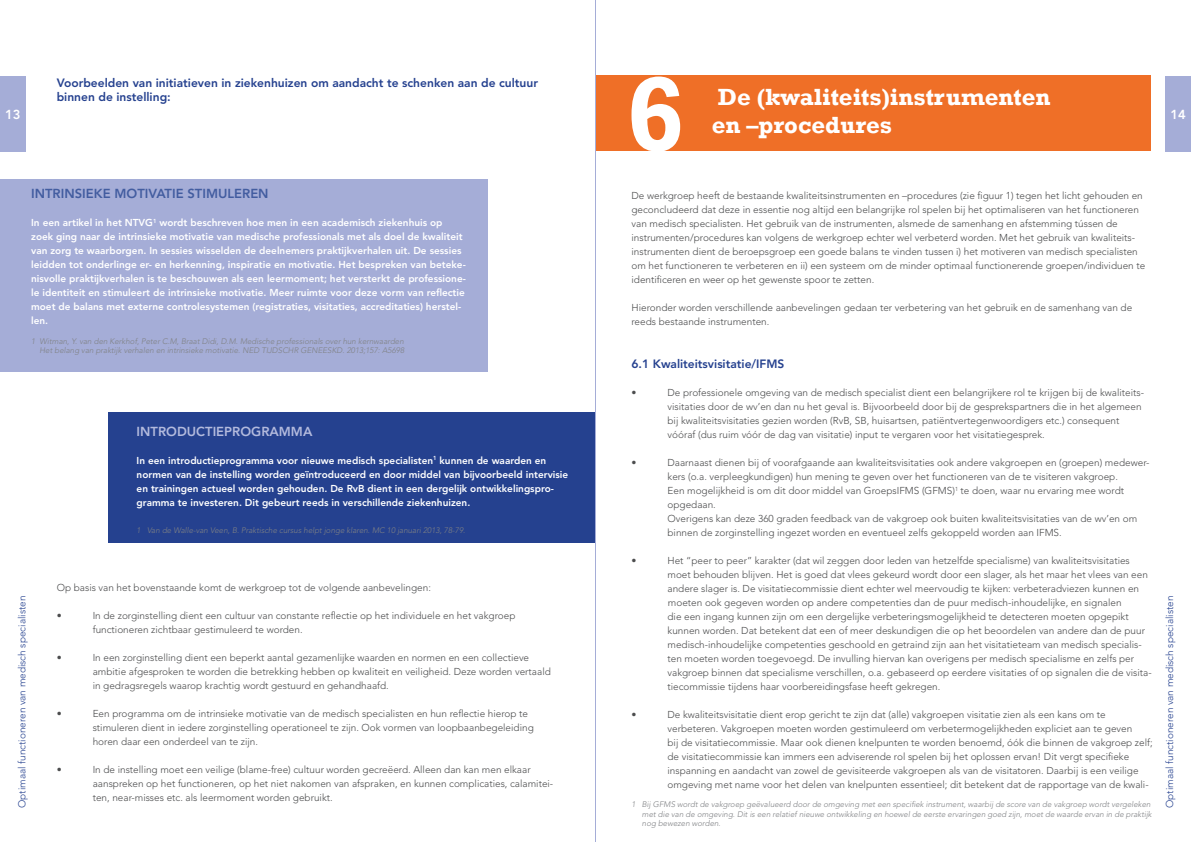
<style>
.page{position:relative;width:1191px;height:842px;background:#fff}
.page>*{position:absolute;margin:0;border:0;box-sizing:border-box;transform-origin:0 0}
.t1{font:700 24px/28.8px "Rockwell";color:#fff}
.t2{font:800 13px "Avenir LT Std";color:#435da0}
.t3{font:800 13px "Avenir LT Std";color:#b3badd}
.t4{font:800 13px "Avenir LT Std";color:#fff}
.t5{font:800 12px/14.4px "Avenir LT Std";color:#25418f}
.t6{font:300 10px/14px "Avenir LT Std";color:#4b4c4d}
.t7{font:800 10px/14px "Avenir LT Std";color:#fff}
.t8{font:300 10px "Avenir LT Std";color:#25418f}
.t9{font:italic 300 8px/9.6px "Avenir LT Std";color:#808285;text-align:right}
</style>
<div class="page">
<div style="left:1165px;top:77px;width:26px;height:75px;background:#a5add7"></div>
<div style="left:0;top:77px;width:26px;height:75px;background:#a5add7"></div>
<div style="left:0;top:179px;width:488px;height:193px;background:#a5add7"></div>
<div style="left:108px;top:413px;width:487px;height:130px;background:#25418f"></div>
<div style="left:595px;top:76px;width:555px;height:75px;background:#ef6f27"></div>
<svg style="left:631px;top:77px;width:49px;height:74px"></svg>
<hr style="left:595px;top:0;width:1px;height:842px;background:#a5add7">
<p class="t5" style="left:57px;top:75px;width:483px">Voorbeelden van initiatieven in ziekenhuizen om aandacht te schenken aan de cultuur binnen de instelling:</p>
<h1 class="t1" style="left:711px;top:82px;width:340px">De (kwaliteits)instrumenten en –procedures</h1>
<h2 class="t4" style="left:5px;top:107px;width:17px">13</h2>
<h2 class="t4" style="left:1170px;top:107px;width:17px">14</h2>
<h2 class="t2" style="left:31px;top:186px;width:239px">Intrinsieke motivatie stim uleren</h2>
<p class="t7" style="left:31px;top:216px;width:436px">In een artikel in het NTVG<sup>1</sup> wordt beschreven hoe men in een academisch ziekenhuis op zoek ging naar de intrinsieke motivatie van medische professionals met als doel de kwaliteit van zorg te waarborgen. In sessies wisselden de deelnemers praktijkverhalen uit. De sessies leidden tot onderlinge er- en herkenning, inspiratie en motivatie. Het bespreken van beteke&shy;nisvolle praktijkverhalen is te beschouwen als een leermoment; het versterkt de professione&shy;le identiteit en stimuleert de intrinsieke motivatie. Meer ruimte voor deze vorm van reflectie moet de balans met externe controlesystemen (registraties, visitaties, accreditaties) herstel&shy;len.</p>
<p class="t9" style="left:31px;top:336px;width:374px">1 Witman, Y. van den Kerkhof, Peter C.M, Braat Didi, D.M. Medische professionals over hun kernwaarden<br>Het belang van praktijk verhalen en intrinsieke motivatie. NED TIJDSCHR GENEESKD. 2013;157: A5698</p>
<p class="t6" style="left:631px;top:189px;width:515px">De werkgroep heeft de bestaande kwaliteitsinstrumenten en –procedures (zie figuur 1) tegen het licht gehouden en geconcludeerd dat deze in essentie nog altijd een belangrijke rol spelen bij het optimaliseren van het functioneren van medisch specialisten. Het gebruik van de instrumenten, alsmede de samenhang en afstemming tússen de instrumenten/procedures kan volgens de werkgroep echter wel verbeterd worden. Met het gebruik van kwaliteits&shy;instrumenten dient de beroepsgroep een goede balans te vinden tussen i) het motiveren van medisch specialisten om het functioneren te verbeteren en ii) een systeem om de minder optimaal functionerende groepen/individuen te identificeren en weer op het gewenste spoor te zetten.</p>
<p class="t6" style="left:631px;top:301px;width:502px">Hieronder worden verschillende aanbevelingen gedaan ter verbetering van het gebruik en de samenhang van de reeds bestaande instrumenten.</p>
<p class="t5" style="left:631px;top:356px;width:153px">6.1 Kwaliteitsvisitatie/IF MS</p>
<p class="t6" style="left:631px;top:385px;width:6px">•</p>
<p class="t6" style="left:667px;top:385px;width:478px">De professionele omgeving van de medisch specialist dient een belangrijkere rol te krijgen bij de kwaliteits&shy;visitaties door de wv’en dan nu het geval is. Bijvoorbeeld door bij de gesprekspartners die in het algemeen bij kwaliteitsvisitaties gezien worden (RvB, SB, huisartsen, patiëntvertegenwoordigers etc.) consequent vóóraf (dus ruim vóór de dag van visitatie) input te vergaren voor het visitatiegesprek.</p>
<p class="t6" style="left:631px;top:455px;width:6px">•</p>
<p class="t6" style="left:667px;top:455px;width:483px">Daarnaast dienen bij of voorafgaande aan kwaliteitsvisitaties ook andere vakgroepen en (groepen) medewer&shy;kers (o.a. verpleegkundigen) hun mening te geven over het functioneren van de te visiteren vakgroep.<br>Een mogelijkheid is om dit door middel van GroepsIFMS (GFMS)<sup>1</sup> te doen, waar nu ervaring mee wordt opgedaan.<br>Overigens kan deze 360 graden feedback van de vakgroep ook buiten kwaliteitsvisitaties van de wv’en om binnen de zorginstelling ingezet worden en eventueel zelfs gekoppeld worden aan IFMS.</p>
<p class="t6" style="left:631px;top:553px;width:6px">•</p>
<p class="t6" style="left:667px;top:553px;width:486px">Het “peer to peer” karakter (dat wil zeggen door leden van hetzelfde specialisme) van kwaliteitsvisitaties moet behouden blijven. Het is goed dat vlees gekeurd wordt door een slager, als het maar het vlees van een andere slager is. De visitatiecommissie dient echter wel meervoudig te kijken: verbeteradviezen kunnen en moeten ook gegeven worden op andere competenties dan de puur medisch-inhoudelijke, en signalen<br>die een ingang kunnen zijn om een dergelijke verbeteringsmogelijkheid te detecteren moeten opgepikt kunnen worden. Dat betekent dat een of meer deskundigen die op het beoordelen van andere dan de puur medisch-inhoudelijke competenties geschoold en getraind zijn aan het visitatieteam van medisch specialis&shy;ten moeten worden toegevoegd. De invulling hiervan kan overigens per medisch specialisme en zelfs per vakgroep binnen dat specialisme verschillen, o.a. gebaseerd op eerdere visitaties of op signalen die de visita&shy;tiecommissie tijdens haar voorbereidingsfase heeft gekregen.</p>
<p class="t6" style="left:631px;top:707px;width:6px">•</p>
<p class="t6" style="left:667px;top:707px;width:487px">De kwaliteitsvisitatie dient erop gericht te zijn dat (alle) vakgroepen visitatie zien als een kans om te verbeteren. Vakgroepen moeten worden gestimuleerd om verbetermogelijkheden expliciet aan te geven<br>bij de visitatiecommissie. Maar ook dienen knelpunten te worden benoemd, óók die binnen de vakgroep zelf; de visitatiecommissie kan immers een adviserende rol spelen bij het oplossen ervan! Dit vergt specifieke inspanning en aandacht van zowel de gevisiteerde vakgroepen als van de visitatoren. Daarbij is een veilige omgeving met name voor het delen van knelpunten essentieel; dit betekent dat de rapportage van de kwali-</p>
<p class="t9" style="left:642px;top:800px;width:511px;text-align:left;text-indent:-10px">1 Bij GFMS wordt de vakgroep geëvalueerd door de omgeving met een specifiek instrument, waarbij de score van de vakgroep wordt vergeleken met die van de omgeving. Dit is een relatief nieuwe ontwikkeling en hoewel de eerste ervaringen goed zijn, moet de waarde ervan in de praktijk nog bewezen worden.</p>
<h2 class="t3" style="left:137px;top:423px;width:177px">Introd uctieprog ramma</h2>
<p class="t7" style="left:137px;top:453px;width:433px">In een introductieprogramma voor nieuwe medisch specialisten<sup>1</sup> kunnen de waarden en normen van de instelling worden geïntroduceerd en door middel van bijvoorbeeld intervisie en trainingen actueel worden gehouden. De RvB dient in een dergelijk ontwikkelingspro&shy;gramma te investeren. Dit gebeurt reeds in verschillende ziekenhuizen.</p>
<p class="t9" style="left:137px;top:525px;width:330px">1 Van de Walle-van Veen, B. Praktische cursus helpt jonge klaren. MC 10 januari 2013, 78-79.</p>
<p class="t6" style="left:57px;top:581px;width:376px">Op basis van het bovenstaande komt de werkgroep tot de volgende aanbevelingen:</p>
<p class="t6" style="left:57px;top:609px;width:6px">•</p>
<p class="t6" style="left:93px;top:609px;width:424px">In de zorginstelling dient een cultuur van constante reflectie op het individuele en het vakgroep functioneren zichtbaar gestimuleerd te worden.</p>
<p class="t6" style="left:57px;top:651px;width:6px">•</p>
<p class="t6" style="left:93px;top:651px;width:459px">In een zorginstelling dient een beperkt aantal gezamenlijke waarden en normen en een collectieve ambitie afgesproken te worden die betrekking hebben op kwaliteit en veiligheid. Deze worden vertaald in gedragsregels waarop krachtig wordt gestuurd en gehandhaafd.</p>
<p class="t6" style="left:57px;top:707px;width:6px">•</p>
<p class="t6" style="left:93px;top:707px;width:442px">Een programma om de intrinsieke motivatie van de medisch specialisten en hun reflectie hierop te stimuleren dient in iedere zorginstelling operationeel te zijn. Ook vormen van loopbaanbegeleiding horen daar een onderdeel van te zijn.</p>
<p class="t6" style="left:57px;top:763px;width:6px">•</p>
<p class="t6" style="left:93px;top:763px;width:462px">In de instelling moet een veilige (blame-free) cultuur worden gecreëerd. Alleen dan kan men elkaar aanspreken op het functioneren, op het niet nakomen van afspraken, en kunnen complicaties, calamitei&shy;ten, near-misses etc. als leermoment worden gebruikt.</p>
<p class="t8" style="left:16px;top:808px;width:214px;rotate:-90deg">Optimaal functioneren van medisch specialisten</p>
<p class="t8" style="left:1163px;top:808px;width:214px;rotate:-90deg">Optimaal functioneren van medisch specialisten</p>
</div>
